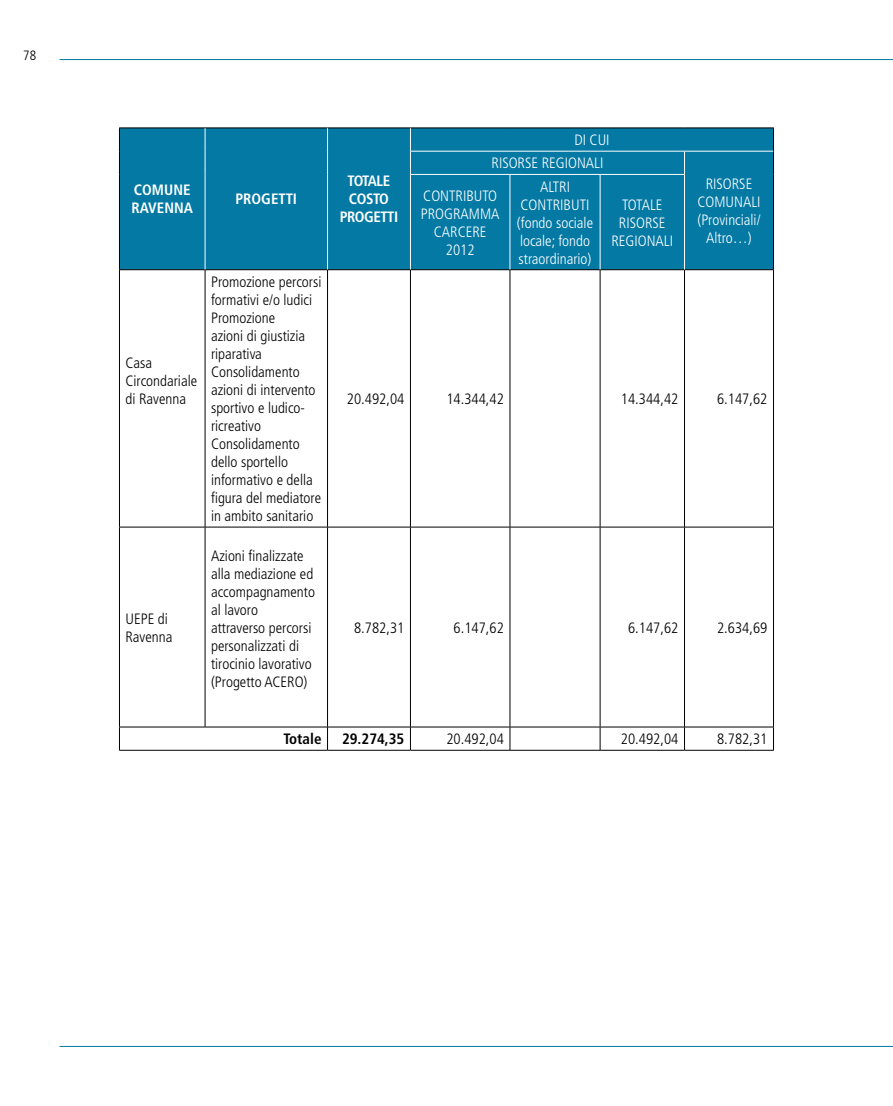
<style>
.page{position:relative;width:893px;height:1106px;background:#fff}
.page>*{position:absolute;margin:0;border:0;box-sizing:border-box;transform-origin:0 0}
.t1{font:300 condensed 15px/18px "Frutiger LT Std";color:#000}
.t2{font:300 condensed 15px/18px "Frutiger LT Std";color:#fff;text-align:center}
.t3{font:700 condensed 15px/18px "Frutiger LT Std";letter-spacing:-.015em;color:#fff}
.t4{font:700 condensed 15px "Frutiger LT Std";color:#000}
.t5{font:300 condensed 13.5px "Frutiger LT Std";color:#000}
</style>
<div class="page">
<hr style="left:60px;top:59px;width:833px;height:1px;background:#0379a4">
<hr style="left:60px;top:1046px;width:833px;height:1px;background:#0379a4">
<div style="left:120px;top:129px;width:653px;height:140px;background:#0379a4"></div>
<hr style="left:119px;top:128px;width:86px;height:1px;background:#000">
<hr style="left:205px;top:128px;width:123px;height:1px;background:#000">
<hr style="left:328px;top:128px;width:82px;height:1px;background:#000">
<hr style="left:410px;top:128px;width:100px;height:1px;background:#000">
<hr style="left:510px;top:128px;width:90px;height:1px;background:#000">
<hr style="left:600px;top:128px;width:84px;height:1px;background:#000">
<hr style="left:684px;top:128px;width:90px;height:1px;background:#000">
<svg style="left:119px;top:128px;width:1px;height:46px"></svg>
<svg style="left:773px;top:128px;width:1px;height:46px"></svg>
<hr style="left:119px;top:174px;width:1px;height:95px;background:#000">
<hr style="left:773px;top:174px;width:1px;height:95px;background:#000">
<hr style="left:119px;top:269px;width:86px;height:1px;background:#000">
<hr style="left:119px;top:270px;width:1px;height:257px;background:#000">
<hr style="left:205px;top:269px;width:123px;height:1px;background:#000">
<hr style="left:205px;top:270px;width:1px;height:257px;background:#000">
<hr style="left:328px;top:269px;width:82px;height:1px;background:#000">
<hr style="left:327px;top:270px;width:1px;height:257px;background:#000">
<hr style="left:410px;top:269px;width:100px;height:1px;background:#000">
<hr style="left:410px;top:270px;width:1px;height:257px;background:#000">
<hr style="left:510px;top:269px;width:90px;height:1px;background:#000">
<hr style="left:510px;top:270px;width:1px;height:257px;background:#000">
<hr style="left:600px;top:269px;width:84px;height:1px;background:#000">
<hr style="left:600px;top:270px;width:1px;height:257px;background:#000">
<hr style="left:684px;top:269px;width:90px;height:1px;background:#000">
<hr style="left:684px;top:270px;width:1px;height:257px;background:#000">
<hr style="left:773px;top:270px;width:1px;height:257px;background:#000">
<hr style="left:119px;top:527px;width:86px;height:1px;background:#000">
<hr style="left:119px;top:527px;width:1px;height:199px;background:#000">
<hr style="left:205px;top:527px;width:123px;height:1px;background:#000">
<hr style="left:205px;top:527px;width:1px;height:199px;background:#000">
<hr style="left:328px;top:527px;width:82px;height:1px;background:#000">
<hr style="left:327px;top:527px;width:1px;height:199px;background:#000">
<hr style="left:410px;top:527px;width:100px;height:1px;background:#000">
<hr style="left:410px;top:527px;width:1px;height:199px;background:#000">
<hr style="left:510px;top:527px;width:90px;height:1px;background:#000">
<hr style="left:510px;top:527px;width:1px;height:199px;background:#000">
<hr style="left:600px;top:527px;width:84px;height:1px;background:#000">
<hr style="left:600px;top:527px;width:1px;height:199px;background:#000">
<hr style="left:684px;top:527px;width:90px;height:1px;background:#000">
<hr style="left:684px;top:527px;width:1px;height:199px;background:#000">
<hr style="left:773px;top:527px;width:1px;height:199px;background:#000">
<hr style="left:119px;top:726px;width:86px;height:1px;background:#000">
<svg style="left:119px;top:727px;width:1px;height:23px"></svg>
<hr style="left:205px;top:726px;width:123px;height:1px;background:#000">
<hr style="left:328px;top:726px;width:82px;height:1px;background:#000">
<svg style="left:327px;top:727px;width:1px;height:23px"></svg>
<hr style="left:410px;top:726px;width:100px;height:1px;background:#000">
<svg style="left:410px;top:727px;width:1px;height:23px"></svg>
<hr style="left:510px;top:726px;width:90px;height:1px;background:#000">
<svg style="left:510px;top:727px;width:1px;height:23px"></svg>
<hr style="left:600px;top:726px;width:84px;height:1px;background:#000">
<svg style="left:600px;top:727px;width:1px;height:23px"></svg>
<hr style="left:684px;top:726px;width:90px;height:1px;background:#000">
<svg style="left:684px;top:727px;width:1px;height:23px"></svg>
<svg style="left:773px;top:727px;width:1px;height:23px"></svg>
<hr style="left:119px;top:750px;width:86px;height:1px;background:#000">
<hr style="left:205px;top:750px;width:123px;height:1px;background:#000">
<hr style="left:328px;top:750px;width:82px;height:1px;background:#000">
<hr style="left:410px;top:750px;width:100px;height:1px;background:#000">
<hr style="left:510px;top:750px;width:90px;height:1px;background:#000">
<hr style="left:600px;top:750px;width:84px;height:1px;background:#000">
<hr style="left:684px;top:750px;width:90px;height:1px;background:#000">
<svg style="left:205px;top:128px;width:1px;height:46px"></svg>
<svg style="left:327px;top:128px;width:1px;height:46px"></svg>
<hr style="left:205px;top:174px;width:1px;height:95px;background:#fff">
<hr style="left:327px;top:174px;width:1px;height:95px;background:#fff">
<hr style="left:410px;top:151px;width:100px;height:1px;background:#fff">
<svg style="left:410px;top:128px;width:1px;height:46px"></svg>
<hr style="left:510px;top:151px;width:90px;height:1px;background:#fff">
<hr style="left:600px;top:151px;width:84px;height:1px;background:#fff">
<hr style="left:684px;top:151px;width:89px;height:1px;background:#fff">
<svg style="left:684px;top:151px;width:1px;height:23px"></svg>
<hr style="left:410px;top:174px;width:100px;height:1px;background:#fff">
<hr style="left:410px;top:175px;width:1px;height:94px;background:#fff">
<hr style="left:510px;top:174px;width:90px;height:1px;background:#fff">
<hr style="left:510px;top:175px;width:1px;height:94px;background:#fff">
<hr style="left:600px;top:174px;width:85px;height:1px;background:#fff">
<hr style="left:600px;top:175px;width:1px;height:94px;background:#fff">
<hr style="left:684px;top:175px;width:1px;height:94px;background:#fff">
<p class="t5" style="left:23px;top:47px;width:14px">78</p>
<p class="t3" style="left:132px;top:181px;width:63px">COMUNE<br>RAVENNA</p>
<p class="t3" style="left:235px;top:190px;width:63px">PROGETTI</p>
<p class="t1" style="left:125px;top:354px;width:73px">Casa<br>Circondariale di Ravenna</p>
<p class="t1" style="left:125px;top:609px;width:48px">UEPE di<br>Ravenna</p>
<p class="t1" style="left:211px;top:273px;width:112px">Promozione percorsi formativi e/o ludici<br>Promozione<br>azioni di giustizia riparativa<br>Consolidamento azioni di intervento sportivo e ludico&shy;ricreativo<br>Consolidamento dello sportello informativo e della figura del mediatore in ambito sanitario</p>
<p class="t1" style="left:211px;top:546px;width:105px">Azioni finalizzate alla mediazione ed accompagnamento al lavoro attraverso percorsi personalizzati di tirocinio lavorativo (Progetto ACERO)</p>
<p class="t3" style="left:340px;top:172px;width:60px;text-align:center">TOTALE<br>COSTO<br>PROGETTI</p>
<p class="t2" style="left:491px;top:129px;width:120px;line-height:23.2px;text-align:left;text-indent:83px">DI CUI<br>RISORSE REGIONALI</p>
<p class="t2" style="left:421px;top:187px;width:80px">CONTRIBUTO<br>PROGRAMMA<br>CARCERE<br>2012</p>
<p class="t2" style="left:517px;top:178px;width:78px">ALTRI<br>CONTRIBUTI (fondo sociale locale; fondo straordinario)</p>
<p class="t2" style="left:611px;top:196px;width:63px">TOTALE<br>RISORSE<br>REGIONALI</p>
<p class="t2" style="left:697px;top:175px;width:65px">RISORSE<br>COMUNALI (Provinciali/<br>Altro…)</p>
<p class="t1" style="left:347px;top:390px;width:59px">20.492,04</p>
<p class="t1" style="left:446px;top:390px;width:59px">14.344,42</p>
<p class="t1" style="left:621px;top:390px;width:59px">14.344,42</p>
<p class="t1" style="left:717px;top:390px;width:52px">6.147,62</p>
<p class="t1" style="left:354px;top:618px;width:52px">8.782,31</p>
<p class="t1" style="left:453px;top:618px;width:52px">6.147,62</p>
<p class="t1" style="left:628px;top:618px;width:52px">6.147,62</p>
<p class="t1" style="left:717px;top:618px;width:52px">2.634,69</p>
<p class="t4" style="left:283px;top:730px;width:40px">Totale</p>
<p class="t4" style="left:342px;top:730px;width:64px">29.274,35</p>
<p class="t1" style="left:446px;top:730px;width:59px">20.492,04</p>
<p class="t1" style="left:621px;top:730px;width:59px">20.492,04</p>
<p class="t1" style="left:717px;top:730px;width:52px">8.782,31</p>
</div>
